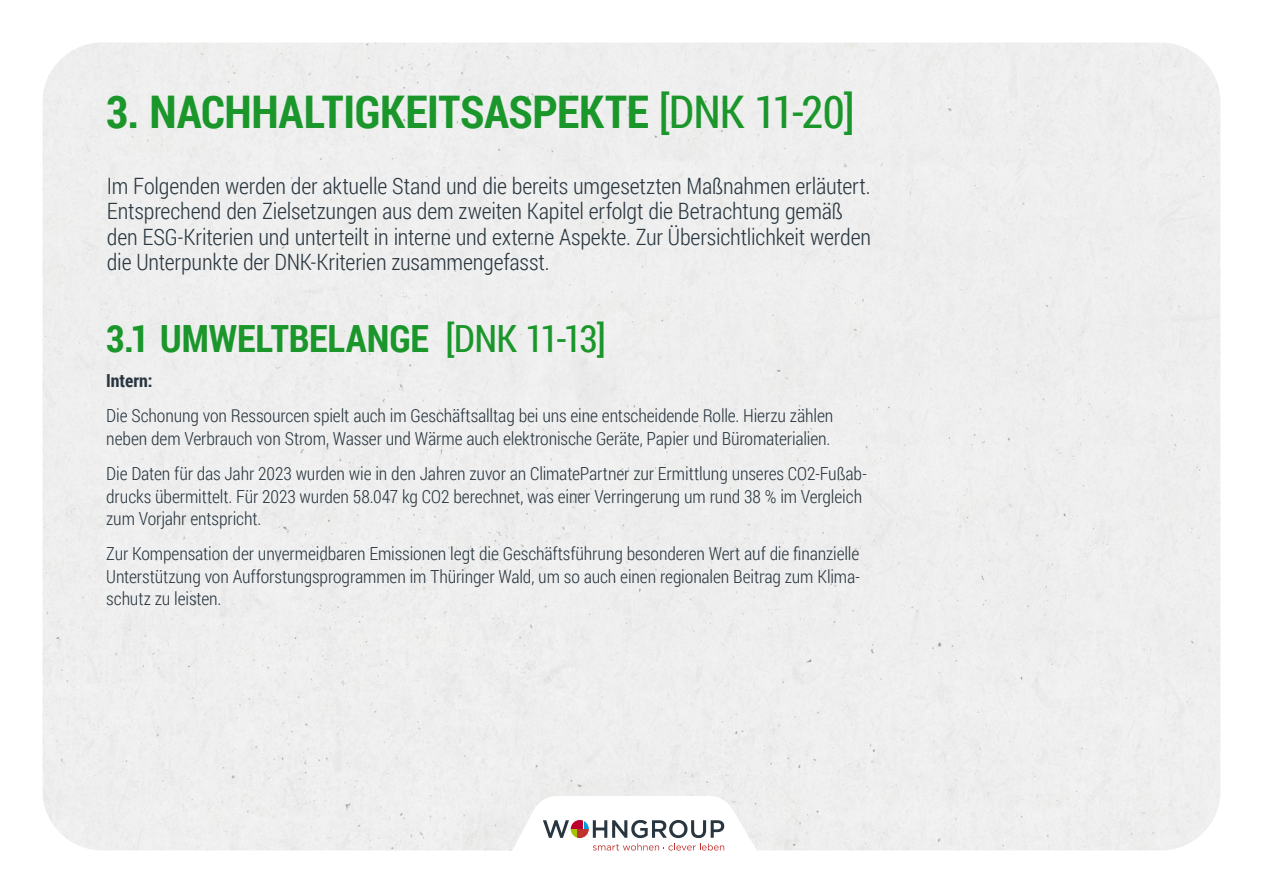
<style>
.page{position:relative;width:1263px;height:893px;background:#fff}
.page>*{position:absolute;margin:0;border:0;box-sizing:border-box;transform-origin:0 0}
.t1{font:700 45px "Roboto Condensed";letter-spacing:-.01em;color:#1a962b}
.t2{font:700 37.5px "Roboto Condensed";letter-spacing:-.005em;color:#1a962b}
.t3{font:300 22.5px/25.5px "Roboto Condensed";letter-spacing:-.005em;color:#29363f}
.t4{font:300 18px/22.5px "Roboto Condensed";letter-spacing:-.005em;color:#29363f}
.t5{font:700 18px "Roboto Condensed";color:#29363f}
.s1{font-weight:400}
</style>
<div class="page">
<div style="left:43px;top:43px;width:1177px;height:807px;background:#efefee"></div>
<svg style="left:459px;top:796px;width:357px;height:55px"></svg>
<div style="left:571px;top:820px;width:12px;height:8px;background:#bc012f"></div>
<svg style="left:584px;top:820px;width:5px;height:8px"></svg>
<svg style="left:571px;top:829px;width:5px;height:9px"></svg>
<div style="left:577px;top:829px;width:12px;height:9px;background:#c0322d"></div>
<h1 class="t1" style="left:106px;top:80px;width:750px">3. NACHHALTIGKEITSASPEKTE <span class="s1">[DNK 11-20]</span></h1>
<p class="t3" style="left:107px;top:172px;width:765px">Im Folgenden werden der aktuelle Stand und die bereits umgesetzten Maßnahmen erläutert.<br>Entsprechend den Zielsetzungen aus dem zweiten Kapitel erfolgt die Betrachtung gemäß den ESG-Kriterien und unterteilt in interne und externe Aspekte. Zur Übersichtlichkeit werden die Unterpunkte der DNK-Kriterien zusammengefasst.</p>
<h2 class="t2" style="left:106px;top:312px;width:501px">3.1 UMWELTBELANGE <span class="s1">[DNK 11-13]</span></h2>
<p class="t5" style="left:106px;top:368px;width:48px">Intern:</p>
<p class="t4" style="left:106px;top:404px;width:728px">Die Schonung von Ressourcen spielt auch im Geschäftsalltag bei uns eine entscheidende Rolle. Hierzu zählen neben dem Verbrauch von Strom, Wasser und Wärme auch elektronische Geräte, Papier und Büromaterialien.</p>
<p class="t4" style="left:106px;top:462px;width:762px">Die Daten für das Jahr 2023 wurden wie in den Jahren zuvor an ClimatePartner zur Ermittlung unseres CO2-Fußab&shy;drucks übermittelt. Für 2023 wurden 58.047 kg CO2 berechnet, was einer Verringerung um rund 38 % im Vergleich zum Vorjahr entspricht.</p>
<p class="t4" style="left:106px;top:542px;width:755px;text-align:justify">Zur Kompensation der unvermeidbaren Emissionen legt die Geschäftsführung besonderen Wert auf die finanzielle Unterstützung von Aufforstungsprogrammen im Thüringer Wald, um so auch einen regionalen Beitrag zum Klima&shy;schutz zu leisten.</p>
</div>
